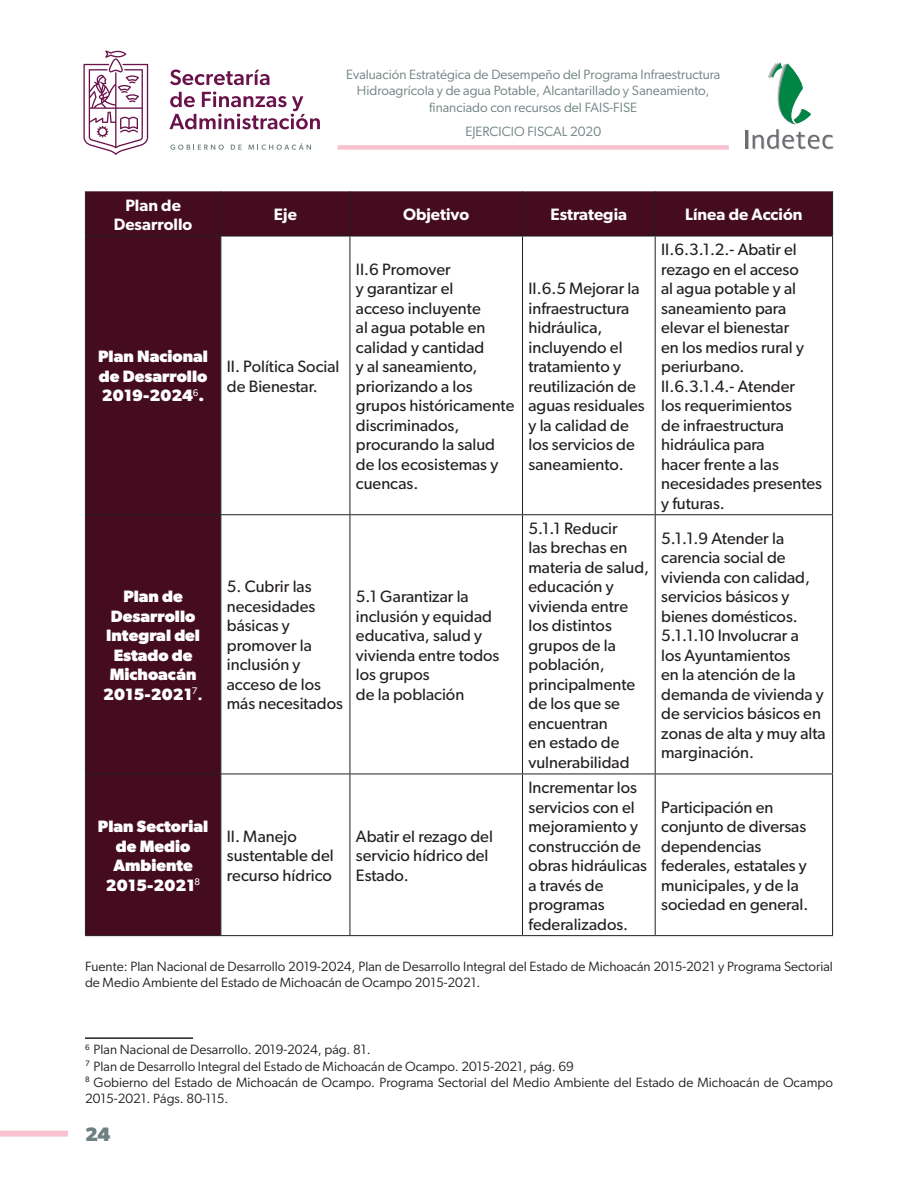
<style>
.page{position:relative;width:918px;height:1188px;background:#fff}
.page>*{position:absolute;margin:0;border:0;box-sizing:border-box;transform-origin:0 0}
.t1{font:700 19.5px "Gibson";color:#6d8180}
.Texto_Tablas{font:16.5px/19.5px "Gibson";color:#231f20}
.Titulo_Tablas{font:700 16.5px/19.5px "Gibson";color:#fff;text-align:center}
.Titulo_Tablas-2{font:600 16.5px/19.5px "Gibson";color:#fff;text-align:center}
.Pie_de_página{font:13.5px/16.2px "Gibson";color:#231f20}
.t2{font:13.5px/16.2px "Gibson";color:#6d8180;text-align:center}
.Pie_de_tablas{font:13.5px/16.2px "Gibson";color:#231f20}
.s1{font-weight:600}
</style>
<div class="page">
<div style="left:0;top:1131px;width:68px;height:6px;background:#f8c2d1"></div>
<div style="left:338px;top:145px;width:391px;height:5px;background:#f8c2d1"></div>
<svg style="left:83px;top:50px;width:65px;height:105px"></svg>
<svg style="left:170px;top:69px;width:99px;height:16px"></svg>
<svg style="left:169px;top:91px;width:151px;height:38px"></svg>
<svg style="left:170px;top:145px;width:54px;height:5px"></svg>
<svg style="left:231px;top:145px;width:11px;height:5px"></svg>
<svg style="left:248px;top:143px;width:63px;height:7px"></svg>
<svg style="left:746px;top:62px;width:88px;height:87px"></svg>
<div style="left:86px;top:191px;width:746px;height:744px;background:#450c20"></div>
<svg style="left:221px;top:237px;width:611px;height:698px"></svg>
<hr style="left:85px;top:191px;width:1px;height:45px;background:#231f20">
<hr style="left:220px;top:191px;width:1px;height:45px;background:#231f20">
<hr style="left:350px;top:191px;width:1px;height:45px;background:#231f20">
<hr style="left:522px;top:191px;width:1px;height:45px;background:#231f20">
<hr style="left:655px;top:191px;width:1px;height:45px;background:#231f20">
<hr style="left:832px;top:191px;width:1px;height:45px;background:#231f20">
<hr style="left:85px;top:236px;width:136px;height:1px;background:#231f20">
<hr style="left:85px;top:236px;width:1px;height:278px;background:#231f20">
<hr style="left:221px;top:236px;width:129px;height:1px;background:#231f20">
<hr style="left:220px;top:236px;width:1px;height:278px;background:#231f20">
<hr style="left:350px;top:236px;width:173px;height:1px;background:#231f20">
<hr style="left:350px;top:236px;width:1px;height:278px;background:#231f20">
<hr style="left:523px;top:236px;width:132px;height:1px;background:#231f20">
<hr style="left:522px;top:236px;width:1px;height:278px;background:#231f20">
<hr style="left:655px;top:236px;width:178px;height:1px;background:#231f20">
<hr style="left:655px;top:236px;width:1px;height:278px;background:#231f20">
<hr style="left:832px;top:236px;width:1px;height:278px;background:#231f20">
<hr style="left:85px;top:514px;width:136px;height:1px;background:#231f20">
<hr style="left:85px;top:515px;width:1px;height:259px;background:#231f20">
<hr style="left:221px;top:514px;width:129px;height:1px;background:#231f20">
<hr style="left:220px;top:515px;width:1px;height:259px;background:#231f20">
<hr style="left:350px;top:514px;width:173px;height:1px;background:#231f20">
<hr style="left:350px;top:515px;width:1px;height:259px;background:#231f20">
<hr style="left:523px;top:514px;width:132px;height:1px;background:#231f20">
<hr style="left:522px;top:515px;width:1px;height:259px;background:#231f20">
<hr style="left:655px;top:514px;width:178px;height:1px;background:#231f20">
<hr style="left:655px;top:515px;width:1px;height:259px;background:#231f20">
<hr style="left:832px;top:515px;width:1px;height:259px;background:#231f20">
<hr style="left:85px;top:774px;width:136px;height:1px;background:#231f20">
<hr style="left:85px;top:774px;width:1px;height:161px;background:#231f20">
<hr style="left:221px;top:774px;width:129px;height:1px;background:#231f20">
<hr style="left:220px;top:774px;width:1px;height:161px;background:#231f20">
<hr style="left:350px;top:774px;width:173px;height:1px;background:#231f20">
<hr style="left:350px;top:774px;width:1px;height:161px;background:#231f20">
<hr style="left:523px;top:774px;width:132px;height:1px;background:#231f20">
<hr style="left:522px;top:774px;width:1px;height:161px;background:#231f20">
<hr style="left:655px;top:774px;width:178px;height:1px;background:#231f20">
<hr style="left:655px;top:774px;width:1px;height:161px;background:#231f20">
<hr style="left:832px;top:774px;width:1px;height:161px;background:#231f20">
<hr style="left:85px;top:935px;width:136px;height:1px;background:#231f20">
<hr style="left:221px;top:935px;width:129px;height:1px;background:#231f20">
<hr style="left:350px;top:935px;width:173px;height:1px;background:#231f20">
<hr style="left:523px;top:935px;width:132px;height:1px;background:#231f20">
<hr style="left:655px;top:935px;width:178px;height:1px;background:#231f20">
<hr style="left:85px;top:1037px;width:108px;height:2px;background:#231f20">
<p class="t2" style="left:346px;top:66px;width:376px">Evaluación Estratégica de Desempeño del Programa Infraestructura<br>Hidroagrícola y de agua Potable, Alcantarillado y Saneamiento, financiado con recursos del FAIS-FISE</p>
<p class="t2" style="left:465px;top:123px;width:137px">EJERCICIO FISCAL 2020</p>
<p class="Titulo_Tablas-2" style="left:114px;top:195px;width:80px">Plan de<br>Desarrollo</p>
<p class="Titulo_Tablas-2" style="left:274px;top:204px;width:25px">Eje</p>
<p class="Titulo_Tablas-2" style="left:403px;top:204px;width:68px">Objetivo</p>
<p class="Titulo_Tablas-2" style="left:551px;top:204px;width:78px">Estrategia</p>
<p class="Titulo_Tablas-2" style="left:685px;top:204px;width:119px">Línea de Acción</p>
<p class="Titulo_Tablas" style="left:98px;top:347px;width:111px;text-align:justify">Plan Nacional de Desarrollo 2019-2024<sup>6</sup>.</p>
<p class="Texto_Tablas" style="left:227px;top:357px;width:114px">II. Política Social de Bienestar.</p>
<p class="Texto_Tablas" style="left:356px;top:259px;width:160px">II.6 Promover<br>y garantizar el<br>acceso incluyente<br>al agua potable en calidad y cantidad<br>y al saneamiento, priorizando a los grupos históricamente discriminados, procurando la salud de los ecosistemas y cuencas.</p>
<p class="Titulo_Tablas" style="left:103px;top:586px;width:101px">Plan de<br>Desarrollo<br>Integral del<br>Estado de<br>Michoacán<br>2015-2021<sup>7</sup><span class="s1">.</span></p>
<p class="Texto_Tablas" style="left:227px;top:577px;width:118px">5. Cubrir las necesidades básicas y promover la inclusión y acceso de los más necesitados</p>
<p class="Texto_Tablas" style="left:356px;top:586px;width:145px">5.1 Garantizar la inclusión y equidad educativa, salud y vivienda entre todos los grupos</p>
<p class="Texto_Tablas" style="left:356px;top:684px;width:110px">de la población</p>
<p class="Titulo_Tablas" style="left:98px;top:816px;width:112px">Plan Sectorial de Medio<br>Ambiente<br>2015-2021<sup>8</sup></p>
<p class="Texto_Tablas" style="left:227px;top:826px;width:108px">II. Manejo sustentable del recurso hídrico</p>
<p class="Texto_Tablas" style="left:356px;top:826px;width:139px">Abatir el rezago del servicio hídrico del<br>Estado.</p>
<p class="Texto_Tablas" style="left:529px;top:279px;width:118px">II.6.5 Mejorar la infraestructura hidráulica, incluyendo el tratamiento y reutilización de aguas residuales y la calidad de los servicios de saneamiento.</p>
<p class="Texto_Tablas" style="left:661px;top:240px;width:144px">II.6.3.1.2.- Abatir el rezago en el acceso al agua potable y al saneamiento para elevar el bienestar en los medios rural y periurbano.</p>
<p class="Texto_Tablas" style="left:661px;top:376px;width:162px">II.6.3.1.4.- Atender<br>los requerimientos<br>de infraestructura hidráulica para<br>hacer frente a las necesidades presentes y futuras.</p>
<p class="Texto_Tablas" style="left:529px;top:518px;width:122px">5.1.1 Reducir<br>las brechas en materia de salud, educación y vivienda entre los distintos grupos de la población, principalmente de los que se encuentran<br>en estado de vulnerabilidad</p>
<p class="Texto_Tablas" style="left:661px;top:528px;width:150px">5.1.1.9 Atender la carencia social de vivienda con calidad, servicios básicos y bienes domésticos.</p>
<p class="Texto_Tablas" style="left:661px;top:625px;width:166px">5.1.1.10 Involucrar a<br>los Ayuntamientos<br>en la atención de la demanda de vivienda y de servicios básicos en zonas de alta y muy alta marginación.</p>
<p class="Texto_Tablas" style="left:529px;top:777px;width:120px">Incrementar los servicios con el mejoramiento y construcción de obras hidráulicas a través de programas federalizados.</p>
<p class="Texto_Tablas" style="left:661px;top:797px;width:149px">Participación en conjunto de diversas dependencias federales, estatales y municipales, y de la sociedad en general.</p>
<p class="Pie_de_tablas" style="left:85px;top:958px;width:749px">Fuente: Plan Nacional de Desarrollo 2019-2024, Plan de Desarrollo Integral del Estado de Michoacán 2015-2021 y Programa Sectorial de Medio Ambiente del Estado de Michoacán de Ocampo 2015-2021.</p>
<p class="Pie_de_página" style="left:85px;top:1041px;width:285px"><sup>6</sup> Plan Nacional de Desarrollo. 2019-2024, pág. 81.</p>
<p class="Pie_de_página" style="left:85px;top:1058px;width:490px"><sup>7</sup> Plan de Desarrollo Integral del Estado de Michoacán de Ocampo. 2015-2021, pág. 69</p>
<p class="Pie_de_página" style="left:85px;top:1074px;width:749px"><sup>8</sup> Gobierno del Estado de Michoacán de Ocampo. Programa Sectorial del Medio Ambiente del Estado de Michoacán de Ocampo<br>2015-2021. Págs. 80-115.</p>
<p class="t1" style="left:85px;top:1122px;width:27px">24</p>
</div>
